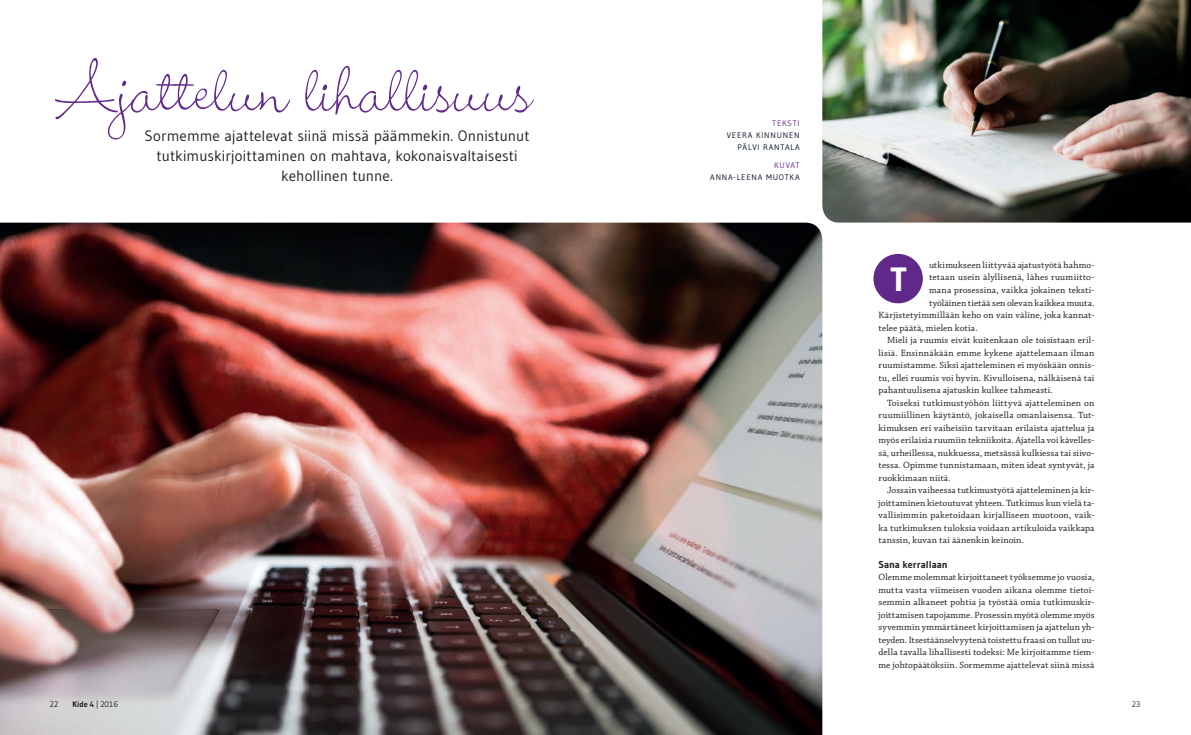
<style>
.page{position:relative;width:1191px;height:735px;background:#fff}
.page>*{position:absolute;margin:0;border:0;box-sizing:border-box;transform-origin:0 0}
.Pääotsikko{font:300 82px "Wendy LP Std";color:#602889}
.Leipäteksti{font:67.2px "Chaparral Pro";color:#fff}
.t1{font:700 33.6px "Gudea";color:#fff}
.Ingressi{font:15px/20px "Gudea";letter-spacing:.005em;color:#231f20;text-align:center}
.Väliotsikko{font:700 10px "Gudea";color:#231f20}
.Leipäteksti-2{font:9.5px/12.5px "Chaparral Pro";letter-spacing:.02em;color:#231f20;text-align:justify}
.Leipäensi{font:9.5px/12.5px "Chaparral Pro";letter-spacing:.01em;color:#231f20;text-align:justify}
.t2{font:8px "Gudea";letter-spacing:.1em;color:#001123}
.t3{font:8px "Gudea";letter-spacing:.1em;color:#602889}
.t4{font:700 8px "Gudea";color:#231f20}
.t5{font:8px "Gudea";color:#231f20}
.s1{font-weight:400}
</style>
<div class="page">
<img style="left:0;top:222px;width:822px;height:512px">
<div style="left:873px;top:254px;width:49px;height:49px;background:#602889;border-radius:50%"></div>
<img style="left:822px;top:0;width:369px;height:222px">
<p class="Pääotsikko" style="left:57px;top:45px;width:477px">Ajattelun lihallisuus</p>
<p class="Ingressi" style="left:145px;top:125px;width:386px">Sormemme ajattelevat siinä missä päämmekin. Onnistunut tutkimuskirjoittaminen on mahtava, kokonaisvaltaisesti kehollinen tunne.</p>
<p class="t3" style="left:772px;top:118px;width:29px">TEKSTI</p>
<p class="t2" style="left:726px;top:130px;width:74px">VEERA KINNUNEN</p>
<p class="t2" style="left:737px;top:142px;width:64px">PÄLVI RANTALA</p>
<p class="t3" style="left:774px;top:160px;width:27px">KUVAT</p>
<p class="t2" style="left:710px;top:172px;width:91px">ANNA-LEENA MUOTKA</p>
<p class="Leipäteksti" style="left:887px;top:247px;width:43px">V</p>
<p class="Leipäteksti-2" style="left:929px;top:259px;width:167px">utkimukseen liittyvää ajatustyötä hahmo-</p>
<p class="t1" style="left:890px;top:258px;width:18px">T</p>
<p class="Leipäteksti-2" style="left:929px;top:271px;width:167px">tetaan usein älyllisenä, lähes ruumiitto-</p>
<p class="Leipäteksti-2" style="left:929px;top:284px;width:167px">mana prosessina, vaikka jokainen teksti-</p>
<p class="Leipäteksti-2" style="left:929px;top:296px;width:167px">työläinen tietää sen olevan kaikkea muuta.</p>
<p class="Leipäteksti-2" style="left:878px;top:309px;width:217px">Kärjistetyimmillään keho on vain väline, joka kannat-</p>
<p class="Leipäteksti-2" style="left:878px;top:321px;width:101px">telee päätä, mielen kotia.</p>
<p class="Leipäteksti-2" style="left:878px;top:334px;width:217px;text-indent:9px">Mieli ja ruumis eivät kuitenkaan ole toisistaan eril&shy;lisiä. Ensinnäkään emme kykene ajattelemaan ilman ruumistamme. Siksi ajatteleminen ei myöskään onnis&shy;tu, ellei ruumis voi hyvin. Kivulloisena, nälkäisenä tai pahantuulisena ajatuskin kulkee tahmeasti.</p>
<p class="Leipäteksti-2" style="left:878px;top:396px;width:217px;text-indent:9px">Toiseksi tutkimustyöhön liittyvä ajatteleminen on ruumiillinen käytäntö, jokaisella omanlaisensa. Tut&shy;kimuksen eri vaiheisiin tarvitaan erilaista ajattelua ja myös erilaisia ruumiin tekniikoita. Ajatella voi kävelles&shy;sä, urheillessa, nukkuessa, metsässä kulkiessa tai siivo&shy;tessa. Opimme tunnistamaan, miten ideat syntyvät, ja ruokkimaan niitä.</p>
<p class="Leipäteksti-2" style="left:878px;top:484px;width:217px;text-indent:9px">Jossain vaiheessa tutkimustyötä ajatteleminen ja kir&shy;joittaminen kietoutuvat yhteen. Tutkimus kun vielä ta&shy;vallisimmin paketoidaan kirjalliseen muotoon, vaik&shy;ka tutkimuksen tuloksia voidaan artikuloida vaikkapa tanssin, kuvan tai äänenkin keinoin.</p>
<p class="Väliotsikko" style="left:878px;top:557px;width:71px">Sana kerrallaan</p>
<p class="Leipäensi" style="left:878px;top:571px;width:217px">Olemme molemmat kirjoittaneet työksemme jo vuosia, mutta vasta viimeisen vuoden aikana olemme tietoi&shy;semmin alkaneet pohtia ja työstää omia tutkimuskir&shy;joittamisen tapojamme. Prosessin myötä olemme myös syvemmin ymmärtäneet kirjoittamisen ja ajattelun yh&shy;teyden. Itsestäänselvyytenä toistettu fraasi on tullut uu&shy;della tavalla lihallisesti todeksi: Me kirjoitamme tiem&shy;me johtopäätöksiin. Sormemme ajattelevat siinä missä</p>
<p class="t5" style="left:50px;top:698px;width:10px">22</p>
<p class="t4" style="left:73px;top:698px;width:47px">Kide 4 <span class="s1">| 2016</span></p>
<p class="t5" style="left:1132px;top:698px;width:10px">23</p>
</div>
